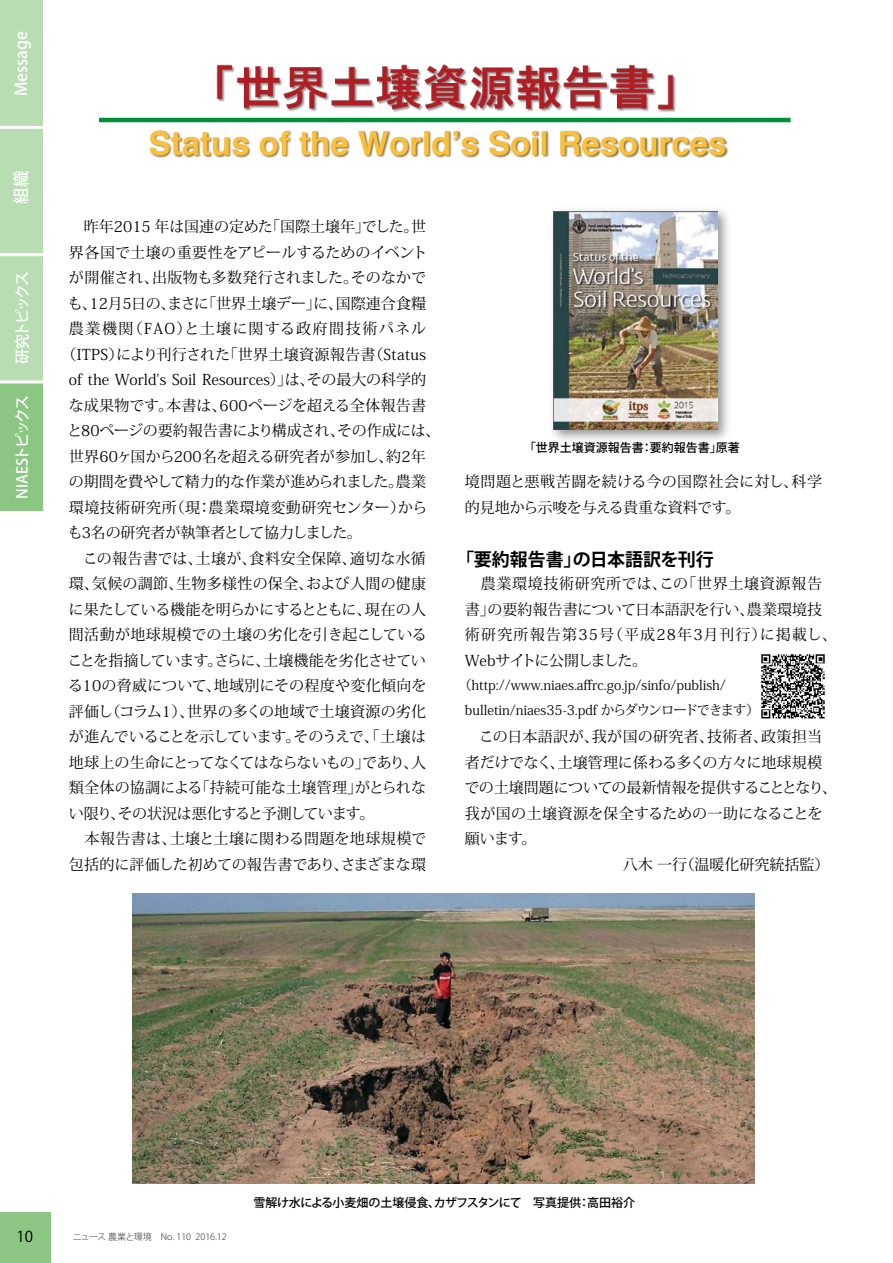
<style>
.page{position:relative;width:893px;height:1263px;background:#fff}
.page>*{position:absolute;margin:0;border:0;box-sizing:border-box;transform-origin:0 0}
.t1{font:700 33px "Helvetica";color:#fac03d}
.t2{font:700 18px "Koz Go Pro";color:#000}
.t3{font:500 16.5px "Koz Go Pro";color:#fff}
.t4{font:15px/25.5px "Koz Min Pro";color:#000}
.t5{font:15px "Koz Min Pro";letter-spacing:.02em;color:#000}
.t6{font:15px "Koz Min Pro";letter-spacing:-.025em;color:#000}
.t7{font:15px "Koz Min Pro";letter-spacing:.03em;color:#000}
.t8{font:15px "Koz Min Pro";letter-spacing:-.04em;color:#000}
.t9{font:15px "Koz Min Pro";letter-spacing:.025em;color:#000}
.t10{font:15px "Koz Min Pro";letter-spacing:.095em;color:#000}
.t11{font:15px "Koz Min Pro";letter-spacing:-.035em;color:#000}
.t12{font:500 15px "Koz Go Pro";letter-spacing:-.12em;color:#fff}
.t13{font:500 15px "Koz Go Pro";letter-spacing:-.14em;color:#fff}
.t14{font:15px "Koz Go Pro";color:#000}
.t15{font:13.5px/25.5px "Koz Min Pro";color:#000}
.t16{font:500 12px "Koz Go Pro";color:#000}
.t17{font:300 9px "Koz Go Pro";color:#3e3a39}
</style>
<div class="page">
<img style="left:761px;top:654px;width:64px;height:65px">
<div style="left:0;top:0;width:42px;height:510px;background:#8bc782"></div>
<hr style="left:0;top:380px;width:46px;height:3px;background:#fff">
<div style="left:0;top:1212px;width:51px;height:51px;background:#8bc782"></div>
<div style="left:0;top:0;width:43px;height:381px;background:#b8ddb3"></div>
<hr style="left:99px;top:118px;width:691px;height:4px;background:#00913a">
<img style="left:209px;top:64px;width:473px;height:54px">
<img style="left:552px;top:209px;width:176px;height:231px">
<img style="left:554px;top:211px;width:164px;height:218px">
<img style="left:150px;top:130px;width:578px;height:28px">
<img style="left:132px;top:894px;width:622px;height:290px">
<p class="t3" style="left:11px;top:96px;width:67px;rotate:-90deg">Message</p>
<p class="t3" style="left:11px;top:204px;width:34px;rotate:-90deg">組織</p>
<p class="t13" style="left:13px;top:364px;width:94px;rotate:-90deg">研究トピックス</p>
<p class="t12" style="left:13px;top:499px;width:105px;rotate:-90deg">NIAESトピックス</p>
<h1 class="t1" style="left:149px;top:116px;width:579px">Status of the World’s Soil Resources</h1>
<p class="t4" style="left:69px;top:213px;width:359px">　昨年2015 年は国連の定めた「国際土壌年」でした。世</p>
<p class="t4" style="left:69px;top:239px;width:360px">界各国で土壌の重要性をアピールするためのイベント</p>
<p class="t4" style="left:69px;top:264px;width:359px">が開催され、出版物も多数発行されました。そのなかで</p>
<p class="t4" style="left:68px;top:290px;width:360px">も、12月5日の、まさに「世界土壌デー」に、国際連合食糧</p>
<p class="t10" style="left:69px;top:318px;width:359px">農業機関（FAO）と土壌に関する政府間技術パネル</p>
<p class="t5" style="left:62px;top:344px;width:366px">（ITPS）により刊行された「世界土壌資源報告書（Status</p>
<p class="t4" style="left:69px;top:366px;width:359px">of the World's Soil Resources）」は、その最大の科学的</p>
<p class="t4" style="left:69px;top:392px;width:359px">な成果物です。本書は、600ページを超える全体報告書</p>
<p class="t4" style="left:67px;top:417px;width:375px">と80ページの要約報告書により構成され、その作成には、</p>
<p class="t4" style="left:69px;top:443px;width:359px">世界60ヶ国から200名を超える研究者が参加し、約2年</p>
<p class="t4" style="left:69px;top:468px;width:359px">の期間を費やして精力的な作業が進められました。農業</p>
<p class="t7" style="left:69px;top:497px;width:360px">環境技術研究所（現：農業環境変動研究センター）から</p>
<p class="t4" style="left:68px;top:519px;width:296px">も3名の研究者が執筆者として協力しました。</p>
<p class="t9" style="left:69px;top:548px;width:359px">　この報告書では、土壌が、食料安全保障、適切な水循</p>
<p class="t5" style="left:69px;top:573px;width:359px">環、気候の調節、生物多様性の保全、および人間の健康</p>
<p class="t4" style="left:69px;top:596px;width:359px">に果たしている機能を明らかにするとともに、現在の人</p>
<p class="t4" style="left:69px;top:621px;width:360px">間活動が地球規模での土壌の劣化を引き起こしている</p>
<p class="t6" style="left:68px;top:650px;width:360px">ことを指摘しています。さらに、土壌機能を劣化させてい</p>
<p class="t5" style="left:68px;top:675px;width:360px">る10の脅威について、地域別にその程度や変化傾向を</p>
<p class="t4" style="left:69px;top:698px;width:359px">評価し（コラム1）、世界の多くの地域で土壌資源の劣化</p>
<p class="t6" style="left:69px;top:726px;width:359px">が進んでいることを示しています。そのうえで、「土壌は</p>
<p class="t8" style="left:69px;top:752px;width:359px">地球上の生命にとってなくてはならないもの」であり、人</p>
<p class="t4" style="left:69px;top:774px;width:359px">類全体の協調による「持続可能な土壌管理」がとられな</p>
<p class="t11" style="left:69px;top:803px;width:307px">い限り、その状況は悪化すると予測しています。</p>
<p class="t7" style="left:69px;top:828px;width:359px">　本報告書は、土壌と土壌に関わる問題を地球規模で</p>
<p class="t4" style="left:69px;top:851px;width:359px">包括的に評価した初めての報告書であり、さまざまな環</p>
<p class="t16" style="left:524px;top:440px;width:217px">「世界土壌資源報告書：要約報告書」原著</p>
<p class="t4" style="left:465px;top:468px;width:359px">境問題と悪戦苦闘を続ける今の国際社会に対し、科学的見地から示唆を与える貴重な資料です。</p>
<p class="t2" style="left:456px;top:548px;width:259px">「要約報告書」の日本語訳を刊行</p>
<p class="t4" style="left:465px;top:570px;width:373px">　農業環境技術研究所では、この「世界土壌資源報告書」の要約報告書について日本語訳を行い、農業環境技術研究所報告第35号（平成28年3月刊行）に掲載し、<br>Webサイトに公開しました。</p>
<p class="t15" style="left:465px;top:672px;width:296px;text-indent:-6px">（http://www.niaes.affrc.go.jp/sinfo/publish/ bulletin/niaes35-3.pdf からダウンロードできます）</p>
<p class="t4" style="left:464px;top:723px;width:374px">　この日本語訳が、我が国の研究者、技術者、政策担当者だけでなく、土壌管理に係わる多くの方々に地球規模での土壌問題についての最新情報を提供することとなり、我が国の土壌資源を保全するための一助になることを願います。</p>
<p class="t4" style="left:518px;top:851px;width:313px">　　　　　　　八木 一行（温暖化研究統括監）</p>
<p class="t16" style="left:253px;top:1194px;width:383px">雪解け水による小麦畑の土壌侵食、カザフスタンにて　写真提供：高田裕介</p>
<p class="t14" style="left:17px;top:1226px;width:18px">10</p>
<p class="t17" style="left:73px;top:1230px;width:155px">ニュース 農業と環境　No. 110 2016.12</p>
</div>
